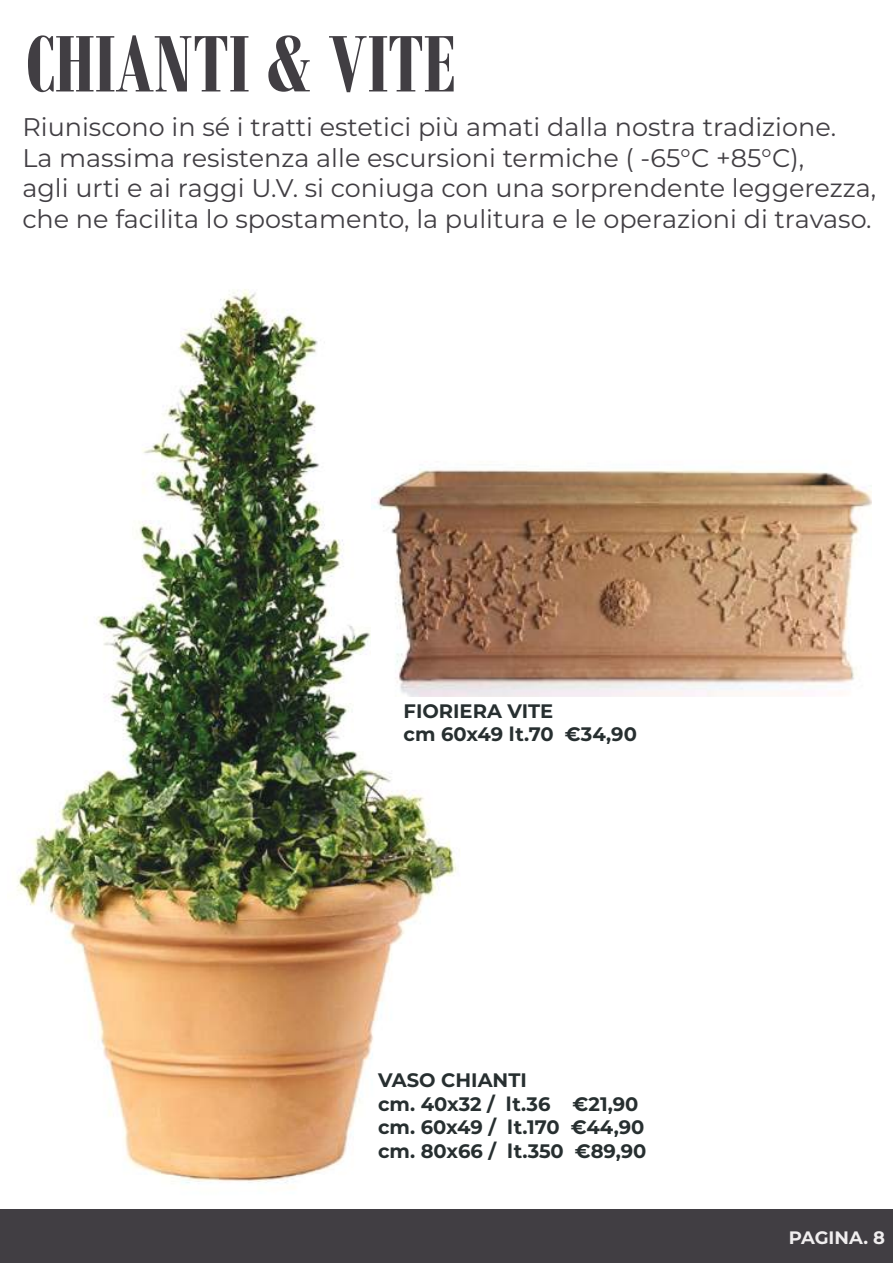
<style>
.page{position:relative;width:893px;height:1263px;background:#fff}
.page>*{position:absolute;margin:0;border:0;box-sizing:border-box;transform-origin:0 0}
.t1{font:700 87px "Bodoni MT Condensed";color:#413e43}
.t2{font:25.5px/30.6px "Montserrat";color:#413e43}
.t3{font:700 19.5px/23.4px "Montserrat";color:#272f30}
.t4{font:700 18px "Montserrat";color:#f0eeef}
</style>
<div class="page">
<div style="left:0;top:1210px;width:893px;height:53px;background:#413e43"></div>
<img style="left:17px;top:289px;width:443px;height:899px">
<img style="left:372px;top:438px;width:499px;height:258px">
<h1 class="t1" style="left:25px;top:12px;width:430px">CHIANTI &amp; VITE</h1>
<p class="t2" style="left:22px;top:111px;width:855px">Riuniscono in sé i tratti estetici più amati dalla nostra tradizione.<br>La massima resistenza alle escursioni termiche ( -65°C +85°C),<br>agli urti e ai raggi U.V. si coniuga con una sorprendente leggerezza, che ne facilita lo spostamento, la pulitura e le operazioni di travaso.</p>
<p class="t3" style="left:404px;top:698px;width:235px">FIORIERA VITE<br>cm 60x49 lt.70 €34,90</p>
<p class="t3" style="left:378px;top:1068px;width:270px">VASO CHIANTI<br>cm. 40x32 / lt.36 €21,90 cm. 60x49 / lt.170 €44,90 cm. 80x66 / lt.350 €89,90</p>
<p class="t4" style="left:789px;top:1225px;width:98px">PAGINA. 8</p>
</div>
